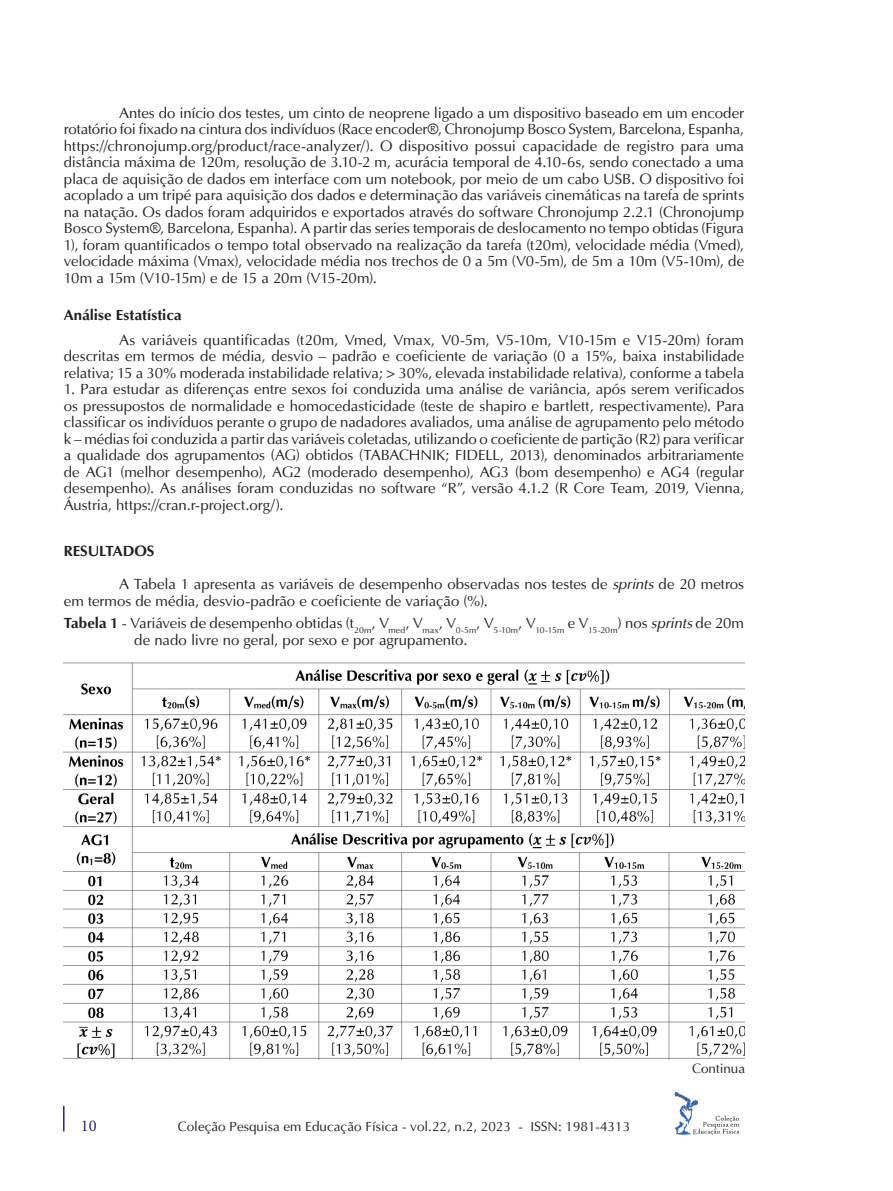
<style>
.page{position:relative;width:893px;height:1191px;background:#fff}
.page>*{position:absolute;margin:0;border:0;box-sizing:border-box;transform-origin:0 0}
.t1{font:16.5px "Minion Pro";color:#282772}
.t2{font:15px/16.5px "Ottawa Plain";letter-spacing:-.005em;color:#231f20;text-align:justify}
.t3{font:700 15px "Ottawa";color:#231f20}
.t4{font:13.5px "Ottawa Plain";color:#231f20}
.s1{font-family:"Ottawa";font-style:italic}
.s2{font-family:"Ottawa";font-weight:700}
</style>
<div class="page">
<hr style="left:63px;top:1106px;width:2px;height:25px;background:#282772">
<img style="left:697px;top:1100px;width:43px;height:34px">
<img style="left:674px;top:1092px;width:23px;height:42px">
<img style="left:64px;top:662px;width:680px;height:397px">
<p class="t2" style="left:64px;top:104px;width:682px;text-indent:55px">Antes do início dos testes, um cinto de neoprene ligado a um dispositivo baseado em um encoder rotatório foi fixado na cintura dos indivíduos (Race encoder®, Chronojump Bosco System, Barcelona, Espanha, https://chronojump.org/product/race-analyzer/). O dispositivo possui capacidade de registro para uma distância máxima de 120m, resolução de 3.10-2 m, acurácia temporal de 4.10-6s, sendo conectado a uma placa de aquisição de dados em interface com um notebook, por meio de um cabo USB. O dispositivo foi acoplado a um tripé para aquisição dos dados e determinação das variáveis cinemáticas na tarefa de sprints na natação. Os dados foram adquiridos e exportados através do software Chronojump 2.2.1 (Chronojump Bosco System®, Barcelona, Espanha). A partir das series temporais de deslocamento no tempo obtidas (Figura 1), foram quantificados o tempo total observado na realização da tarefa (t20m), velocidade média (Vmed), velocidade máxima (Vmax), velocidade média nos trechos de 0 a 5m (V0-5m), de 5m a 10m (V5-10m), de 10m a 15m (V10-15m) e de 15 a 20m (V15-20m).</p>
<p class="t3" style="left:64px;top:305px;width:119px">Análise Estatística</p>
<p class="t2" style="left:64px;top:331px;width:682px;text-indent:55px">As variáveis quantificadas (t20m, Vmed, Vmax, V0-5m, V5-10m, V10-15m e V15-20m) foram descritas em termos de média, desvio – padrão e coeficiente de variação (0 a 15%, baixa instabilidade relativa; 15 a 30% moderada instabilidade relativa; &gt; 30%, elevada instabilidade relativa), conforme a tabela</p>
<p class="t2" style="left:64px;top:381px;width:682px">1. Para estudar as diferenças entre sexos foi conduzida uma análise de variância, após serem verificados os pressupostos de normalidade e homocedasticidade (teste de shapiro e bartlett, respectivamente). Para classificar os indivíduos perante o grupo de nadadores avaliados, uma análise de agrupamento pelo método k – médias foi conduzida a partir das variáveis coletadas, utilizando o coeficiente de partição (R2) para verificar a qualidade dos agrupamentos (AG) obtidos (TABACHNIK; FIDELL, 2013), denominados arbitrariamente de AG1 (melhor desempenho), AG2 (moderado desempenho), AG3 (bom desempenho) e AG4 (regular desempenho). As análises foram conduzidas no software “R”, versão 4.1.2 (R Core Team, 2019, Vienna, Áustria, https://cran.r-project.org/).</p>
<p class="t3" style="left:64px;top:541px;width:92px">RESULTADOS</p>
<p class="t2" style="left:64px;top:576px;width:682px;text-indent:55px">A Tabela 1 apresenta as variáveis de desempenho observadas nos testes de <span class="s1">sprints</span> de 20 metros em termos de média, desvio-padrão e coeficiente de variação (%).</p>
<p class="t2" style="left:134px;top:615px;width:611px;text-indent:-71px"><span class="s2">Tabela 1</span> - Variáveis de desempenho obtidas (t<sub>20m</sub>, V<sub>med</sub>, V<sub>max</sub>, V<sub>0-5m</sub>, V<sub>5-10m</sub>, V<sub>10-15m</sub> e V<sub>15-20m</sub>) nos <span class="s1">sprints</span> de 20m de nado livre no geral, por sexo e por agrupamento.</p>
<p class="t1" style="left:81px;top:1115px;width:17px">10</p>
<p class="t4" style="left:178px;top:1119px;width:454px">Coleção Pesquisa em Educação Física - vol.22, n.2, 2023 - ISSN: 1981-4313</p>
<p class="t4" style="left:692px;top:1060px;width:55px">Continua</p>
</div>
